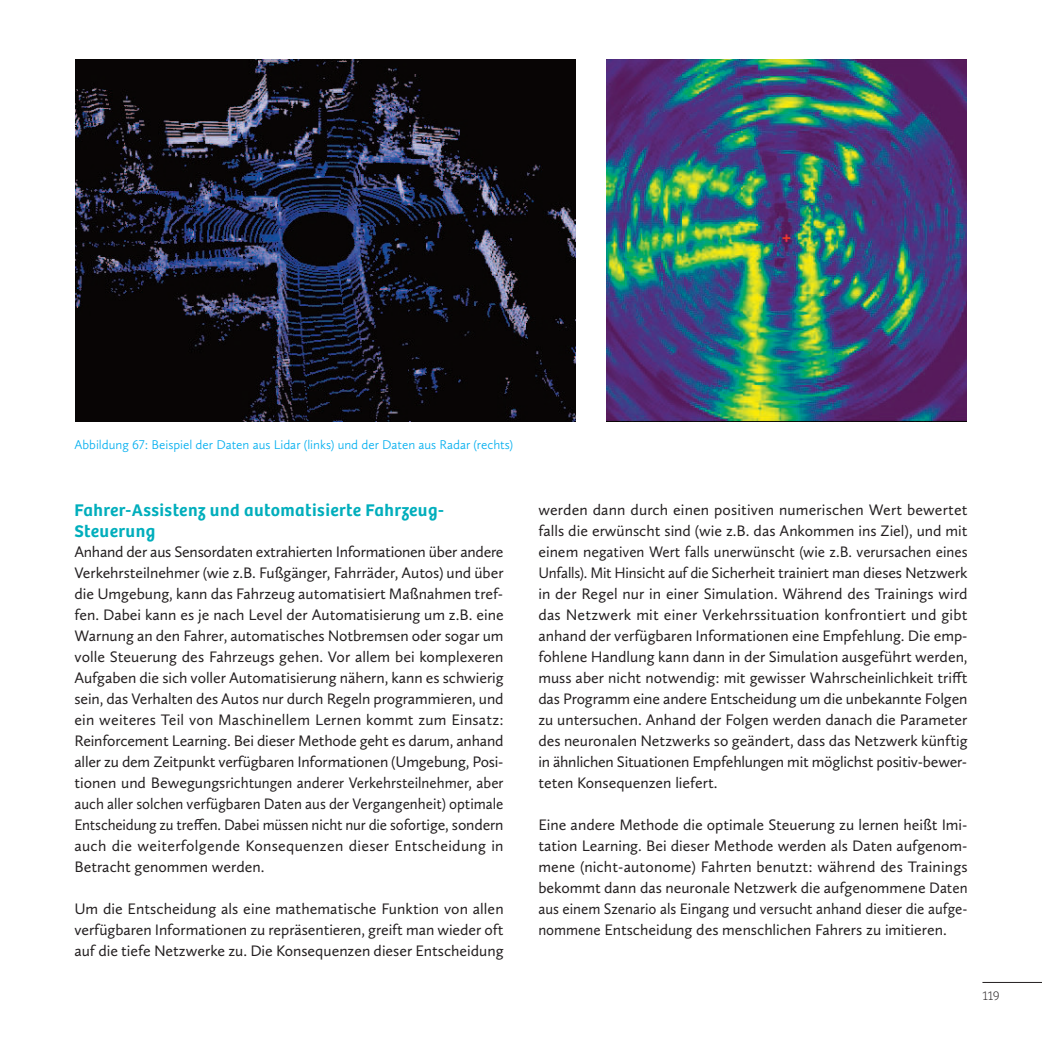
<style>
.page{position:relative;width:1042px;height:1042px;background:#fff}
.page>*{position:absolute;margin:0;border:0;box-sizing:border-box;transform-origin:0 0}
.t1{font:600 17.5px/21px "Bree";letter-spacing:.025em;color:#00aebc}
.t2{font:15.75px/21px "Calluna Sans";color:#231f20;text-align:justify}
.t3{font:300 13.12px "Calluna Sans";color:#00aeef}
.t4{font:100 13.12px "Bree";color:#231f20}
</style>
<div class="page">
<hr style="left:982px;top:982px;width:60px;height:1px;background:#231f20">
<img style="left:76px;top:60px;width:499px;height:362px">
<img style="left:607px;top:60px;width:359px;height:362px">
<p class="t3" style="left:74px;top:438px;width:440px">Abbildung 67: Beispiel der Daten aus Lidar (links) und der Daten aus Radar (rechts)</p>
<p class="t1" style="left:74px;top:500px;width:371px">Fahrer-Assistenz und automatisierte Fahrzeug-<br>Steuerung</p>
<p class="t2" style="left:74px;top:541px;width:431px">Anhand der aus Sensordaten extrahierten Informationen über andere Verkehrsteilnehmer (wie z.B. Fußgänger, Fahrräder, Autos) und über die Umgebung, kann das Fahrzeug automatisiert Maßnahmen tref&shy;fen. Dabei kann es je nach Level der Automatisierung um z.B. eine Warnung an den Fahrer, automatisches Notbremsen oder sogar um volle Steuerung des Fahrzeugs gehen. Vor allem bei komplexeren Aufgaben die sich voller Automatisierung nähern, kann es schwierig sein, das Verhalten des Autos nur durch Regeln programmieren, und ein weiteres Teil von Maschinellem Lernen kommt zum Einsatz:<br>Reinforcement Learning. Bei dieser Methode geht es darum, anhand aller zu dem Zeitpunkt verfügbaren Informationen (Umgebung, Posi&shy;tionen und Bewegungsrichtungen anderer Verkehrsteilnehmer, aber auch aller solchen verfügbaren Daten aus der Vergangenheit) optimale Entscheidung zu treffen. Dabei müssen nicht nur die sofortige, sondern auch die weiterfolgende Konsequenzen dieser Entscheidung in Betracht genommen werden.</p>
<p class="t2" style="left:74px;top:898px;width:431px">Um die Entscheidung als eine mathematische Funktion von allen verfügbaren Informationen zu repräsentieren, greift man wieder oft auf die tiefe Netzwerke zu. Die Konsequenzen dieser Entscheidung</p>
<p class="t2" style="left:538px;top:499px;width:431px">werden dann durch einen positiven numerischen Wert bewertet falls die erwünscht sind (wie z.B. das Ankommen ins Ziel), und mit einem negativen Wert falls unerwünscht (wie z.B. verursachen eines Unfalls). Mit Hinsicht auf die Sicherheit trainiert man dieses Netzwerk in der Regel nur in einer Simulation. Während des Trainings wird das Netzwerk mit einer Verkehrssituation konfrontiert und gibt anhand der verfügbaren Informationen eine Empfehlung. Die emp&shy;fohlene Handlung kann dann in der Simulation ausgeführt werden, muss aber nicht notwendig: mit gewisser Wahrscheinlichkeit trifft das Programm eine andere Entscheidung um die unbekannte Folgen zu untersuchen. Anhand der Folgen werden danach die Parameter des neuronalen Netzwerks so geändert, dass das Netzwerk künftig in ähnlichen Situationen Empfehlungen mit möglichst positiv-bewer&shy;teten Konsequenzen liefert.</p>
<p class="t2" style="left:538px;top:814px;width:431px">Eine andere Methode die optimale Steuerung zu lernen heißt Imi&shy;tation Learning. Bei dieser Methode werden als Daten aufgenom&shy;mene (nicht-autonome) Fahrten benutzt: während des Trainings bekommt dann das neuronale Netzwerk die aufgenommene Daten aus einem Szenario als Eingang und versucht anhand dieser die aufge&shy;nommene Entscheidung des menschlichen Fahrers zu imitieren.</p>
<p class="t4" style="left:982px;top:989px;width:19px">119</p>
</div>
